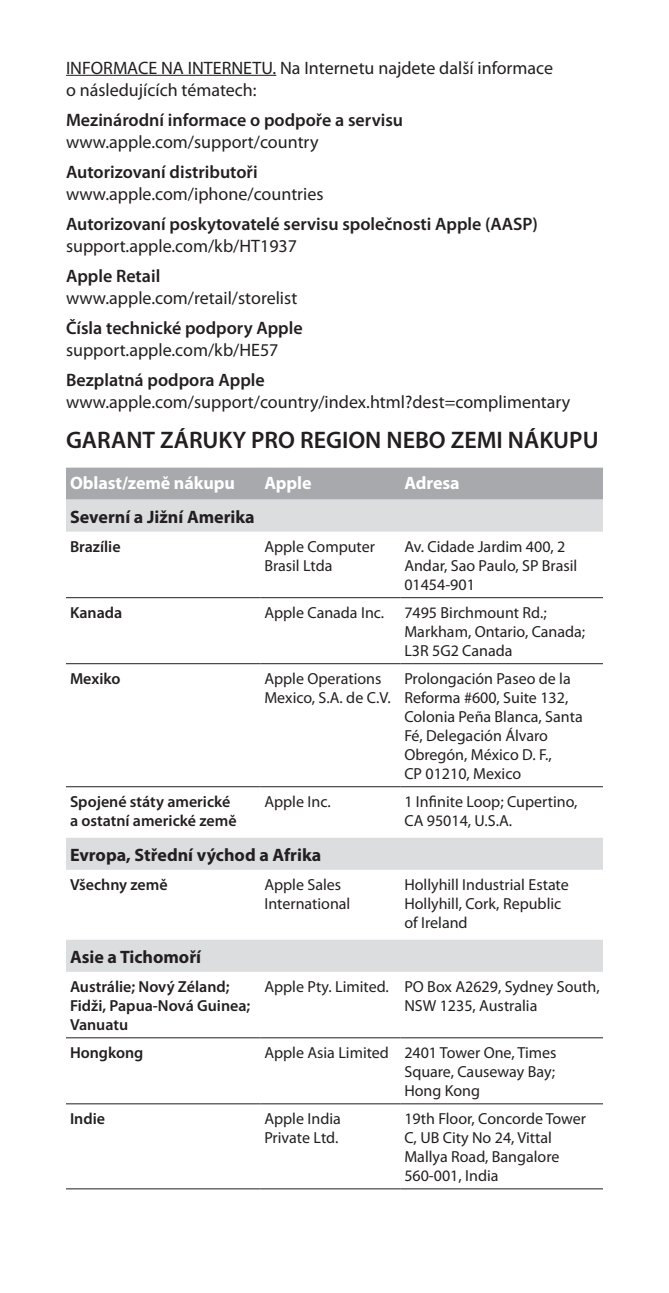
<style>
.page{position:relative;width:669px;height:1293px;background:#fff}
.page>*{position:absolute;margin:0;border:0;box-sizing:border-box;transform-origin:0 0}
.t1{font:600 24px "Myriad Pro";color:#231f20}
.t2{font:18px/22px "Myriad Pro";color:#231f20}
.t3{font:600 18px "Myriad Pro";color:#231f20}
.t4{font:700 18px "Myriad Pro";color:#231f20}
.t5{font:700 18px "Myriad Pro";letter-spacing:-.005em;color:#fff}
.t6{font:16px/18.8px "Myriad Pro";color:#231f20}
.t7{font:600 16px/18.8px "Myriad Pro";color:#231f20}
</style>
<div class="page">
<hr style="left:66px;top:75px;width:210px;height:1px;background:#231f20">
<div style="left:66px;top:468px;width:537px;height:32px;background:#a8a9ad"></div>
<svg style="left:66px;top:500px;width:537px;height:471px"></svg>
<hr style="left:66px;top:597px;width:194px;height:1px;background:#231f20">
<hr style="left:260px;top:597px;width:140px;height:1px;background:#231f20">
<hr style="left:400px;top:597px;width:203px;height:1px;background:#231f20">
<hr style="left:66px;top:663px;width:194px;height:1px;background:#231f20">
<hr style="left:260px;top:663px;width:140px;height:1px;background:#231f20">
<hr style="left:400px;top:663px;width:203px;height:1px;background:#231f20">
<hr style="left:66px;top:786px;width:194px;height:1px;background:#231f20">
<hr style="left:260px;top:786px;width:140px;height:1px;background:#231f20">
<hr style="left:400px;top:786px;width:203px;height:1px;background:#231f20">
<hr style="left:66px;top:1037px;width:194px;height:1px;background:#231f20">
<hr style="left:260px;top:1037px;width:140px;height:1px;background:#231f20">
<hr style="left:400px;top:1037px;width:203px;height:1px;background:#231f20">
<hr style="left:66px;top:1103px;width:194px;height:1px;background:#231f20">
<hr style="left:260px;top:1103px;width:140px;height:1px;background:#231f20">
<hr style="left:400px;top:1103px;width:203px;height:1px;background:#231f20">
<hr style="left:66px;top:1188px;width:194px;height:1px;background:#231f20">
<hr style="left:260px;top:1188px;width:140px;height:1px;background:#231f20">
<hr style="left:400px;top:1188px;width:203px;height:1px;background:#231f20">
<p class="t2" style="left:66px;top:56px;width:489px">INFORMACE NA INTERNETU. Na Internetu najdete další informace o následujících tématech:</p>
<p class="t3" style="left:66px;top:108px;width:339px">Mezinárodní informace o podpoře a servisu</p>
<p class="t2" style="left:66px;top:130px;width:254px">www.apple.com/support/country</p>
<p class="t3" style="left:66px;top:160px;width:193px">Autorizovaní distributoři</p>
<p class="t2" style="left:66px;top:182px;width:259px">www.apple.com/iphone/countries</p>
<p class="t3" style="left:66px;top:212px;width:473px">Autorizovaní poskytovatelé servisu společnosti Apple (AASP)</p>
<p class="t2" style="left:66px;top:234px;width:233px">support.apple.com/kb/HT1937</p>
<p class="t3" style="left:66px;top:264px;width:96px">Apple Retail</p>
<p class="t2" style="left:66px;top:286px;width:233px">www.apple.com/retail/storelist</p>
<p class="t3" style="left:66px;top:316px;width:238px">Čísla technické podpory Apple</p>
<p class="t2" style="left:66px;top:338px;width:214px">support.apple.com/kb/HE57</p>
<p class="t3" style="left:66px;top:368px;width:200px">Bezplatná podpora Apple</p>
<p class="t2" style="left:66px;top:390px;width:506px">www.apple.com/support/country/index.html?dest=complimentary</p>
<h1 class="t1" style="left:66px;top:424px;width:534px">GARANT ZÁRUKY PRO REGION NEBO ZEMI NÁKUPU</h1>
<p class="t5" style="left:70px;top:471px;width:167px">Oblast/země nákupu</p>
<p class="t5" style="left:264px;top:471px;width:49px">Apple</p>
<p class="t5" style="left:404px;top:471px;width:57px">Adresa</p>
<p class="t4" style="left:70px;top:505px;width:186px">Severní a Jižní Amerika</p>
<p class="t7" style="left:70px;top:536px;width:52px">Brazílie</p>
<p class="t6" style="left:264px;top:536px;width:112px">Apple Computer<br>Brasil Ltda</p>
<p class="t6" style="left:404px;top:536px;width:174px">Av. Cidade Jardim 400, 2<br>Andar, Sao Paulo, SP Brasil<br>01454-901</p>
<p class="t7" style="left:70px;top:602px;width:54px">Kanada</p>
<p class="t6" style="left:264px;top:602px;width:121px">Apple Canada Inc.</p>
<p class="t6" style="left:404px;top:602px;width:182px">7495 Birchmount Rd.;<br>Markham, Ontario, Canada;<br>L3R 5G2 Canada</p>
<p class="t7" style="left:70px;top:668px;width:52px">Mexiko</p>
<p class="t6" style="left:264px;top:668px;width:128px">Apple Operations<br>Mexico, S.A. de C.V.</p>
<p class="t6" style="left:404px;top:668px;width:180px">Prolongación Paseo de la<br>Reforma #600, Suite 132,<br>Colonia Peña Blanca, Santa<br>Fé, Delegación Álvaro<br>Obregón, México D. F.,<br>CP 01210, Mexico</p>
<p class="t7" style="left:70px;top:791px;width:168px">Spojené státy americké a ostatní americké země</p>
<p class="t6" style="left:264px;top:791px;width:68px">Apple Inc.</p>
<p class="t6" style="left:404px;top:791px;width:175px">1 Infinite Loop; Cupertino,<br>CA 95014, U.S.A.</p>
<p class="t4" style="left:70px;top:843px;width:253px">Evropa, Střední východ a Afrika</p>
<p class="t7" style="left:70px;top:874px;width:99px">Všechny země</p>
<p class="t6" style="left:264px;top:874px;width:88px">Apple Sales<br>International</p>
<p class="t6" style="left:404px;top:874px;width:166px">Hollyhill Industrial Estate<br>Hollyhill, Cork, Republic of Ireland</p>
<p class="t4" style="left:70px;top:945px;width:133px">Asie a Tichomoří</p>
<p class="t7" style="left:70px;top:976px;width:182px">Austrálie; Nový Zéland;<br>Fidži, Papua-Nová Guinea;<br>Vanuatu</p>
<p class="t6" style="left:404px;top:976px;width:197px;text-indent:-140px">Apple Pty. Limited. PO Box A2629, Sydney South,<br>NSW 1235, Australia</p>
<p class="t7" style="left:70px;top:1042px;width:75px">Hongkong</p>
<p class="t6" style="left:404px;top:1042px;width:154px;text-align:justify;text-indent:-140px">Apple Asia Limited 2401 Tower One, Times Square, Causeway Bay; Hong Kong</p>
<p class="t7" style="left:70px;top:1108px;width:37px">Indie</p>
<p class="t6" style="left:264px;top:1108px;width:78px">Apple India<br>Private Ltd.</p>
<p class="t6" style="left:404px;top:1108px;width:183px">19th Floor, Concorde Tower<br>C, UB City No 24, Vittal<br>Mallya Road, Bangalore<br>560-001, India</p>
</div>
